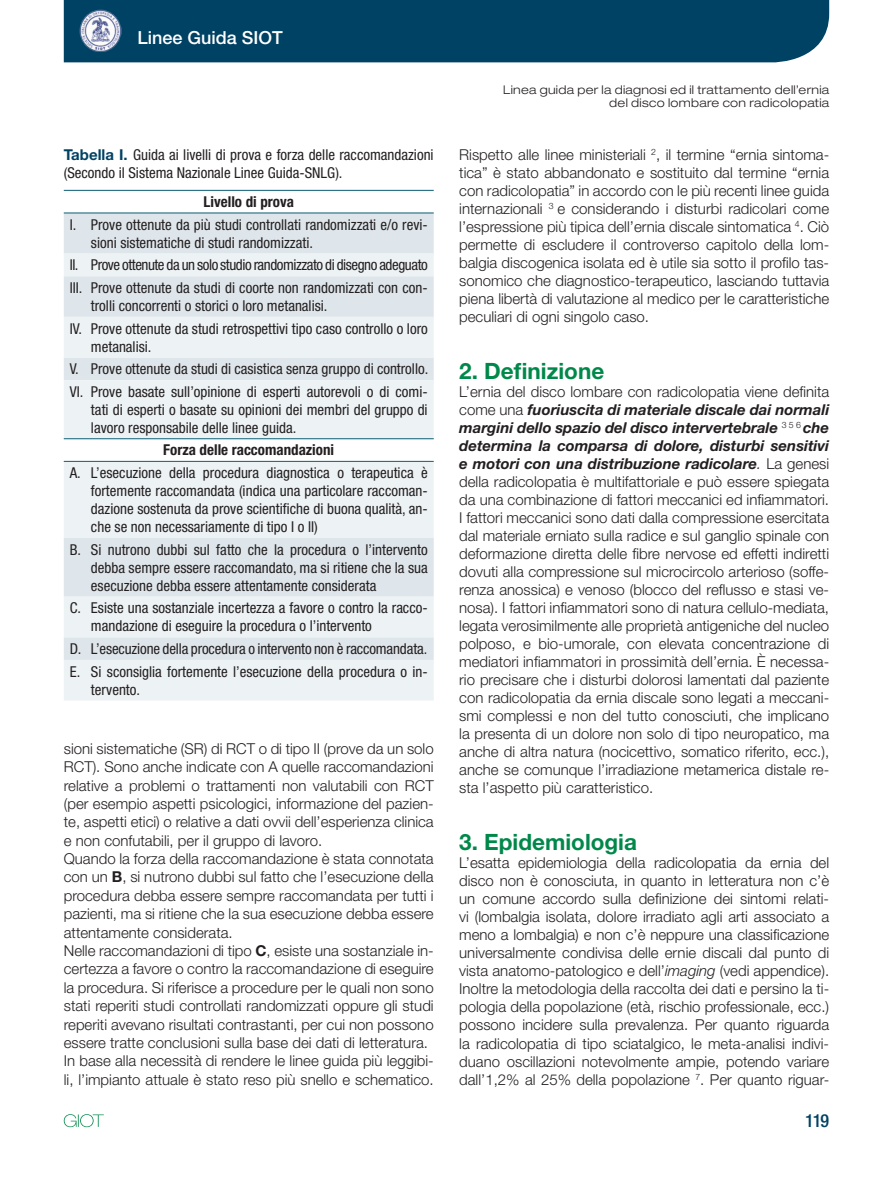
<style>
.page{position:relative;width:893px;height:1191px;background:#fff}
.page>*{position:absolute;margin:0;border:0;box-sizing:border-box;transform-origin:0 0}
.t1{font:700 22.5px "Helvetica Neue LT Std";color:#00884a}
.t2{font:500 18px "Helvetica Neue LT Std";color:#fff}
.t3{font:500 condensed 18px "Helvetica Neue LT Std";color:#004264}
.t4{font:300 15px/18px "Helvetica Neue LT Std";color:#231f20;text-align:justify}
.t5{font:condensed 15px/18px "Helvetica Neue LT Std";color:#231f20}
.t6{font:condensed 15px/22.6px "Helvetica Neue LT Std";letter-spacing:-.03em;color:#231f20}
.t7{font:700 condensed 15px "Helvetica Neue LT Std";color:#231f20}
.t8{font:300 expanded 12px/13.5px "Helvetica Neue LT Std";letter-spacing:.025em;color:#231f20;text-align:right}
.s1{font-weight:700;font-stretch:normal;color:#004264}
.s2{font-weight:300;font-stretch:normal}
.s3{font-weight:700}
.s4{font-weight:700;font-style:italic}
.s5{font-style:italic}
</style>
<div class="page">
<div style="left:64px;top:0;width:765px;height:62px;background:#004264"></div>
<svg style="left:64px;top:1114px;width:40px;height:13px"></svg>
<img style="left:79px;top:9px;width:43px;height:43px">
<div style="left:64px;top:214px;width:370px;height:40px;background:#dfe6eb"></div>
<svg style="left:64px;top:254px;width:370px;height:446px;background:#e8edf1"></svg>
<div style="left:64px;top:439px;width:370px;height:22px;background:#fff"></div>
<hr style="left:64px;top:190px;width:370px;height:1px;background:#0a5d73">
<hr style="left:64px;top:213px;width:370px;height:1px;background:#0a5d73">
<hr style="left:64px;top:438px;width:370px;height:1px;background:#0a5d73">
<hr style="left:64px;top:461px;width:370px;height:1px;background:#0a5d73">
<p class="t2" style="left:137px;top:27px;width:147px">Linee Guida SIOT</p>
<p class="t5" style="left:64px;top:145px;width:371px"><span class="s1">Tabella I.</span> Guida ai livelli di prova e forza delle raccomandazioni (Secondo il Sistema Nazionale Linee Guida-SNLG).</p>
<p class="t7" style="left:204px;top:193px;width:92px">Livello di prova</p>
<p class="t5" style="left:91px;top:215px;width:338px;text-indent:-21px">I. Prove ottenute da più studi controllati randomizzati e/o revi&shy;sioni sistematiche di studi randomizzati.</p>
<p class="t6" style="left:70px;top:253px;width:360px">II. Prove ottenute da un solo studio randomizzato di disegno adeguato<br>III. Prove ottenute da studi di coorte non randomizzati con con-</p>
<p class="t5" style="left:70px;top:294px;width:360px;line-height:22.6px;text-indent:21px">trolli concorrenti o storici o loro metanalisi.<br>IV. Prove ottenute da studi retrospettivi tipo caso controllo o loro</p>
<p class="t5" style="left:70px;top:335px;width:360px;line-height:22.6px;text-indent:21px">metanalisi.<br>V. Prove ottenute da studi di casistica senza gruppo di controllo.<br>VI. Prove basate sull’opinione di esperti autorevoli o di comi-</p>
<p class="t5" style="left:91px;top:400px;width:338px">tati di esperti o basate su opinioni dei membri del gruppo di lavoro responsabile delle linee guida.</p>
<p class="t7" style="left:163px;top:441px;width:172px">Forza delle raccomandazioni</p>
<p class="t5" style="left:91px;top:464px;width:338px;text-align:justify;text-indent:-21px">A. L’esecuzione della procedura diagnostica o terapeutica è fortemente raccomandata (indica una particolare raccoman&shy;dazione sostenuta da prove scientifiche di buona qualità, an&shy;che se non necessariamente di tipo I o II)</p>
<p class="t5" style="left:91px;top:540px;width:338px;text-align:justify;text-indent:-21px">B. Si nutrono dubbi sul fatto che la procedura o l’intervento debba sempre essere raccomandato, ma si ritiene che la sua esecuzione debba essere attentamente considerata</p>
<p class="t5" style="left:91px;top:599px;width:338px;text-indent:-21px">C. Esiste una sostanziale incertezza a favore o contro la racco&shy;mandazione di eseguire la procedura o l’intervento</p>
<p class="t5" style="left:70px;top:637px;width:360px;line-height:22.6px">D. L’esecuzione della procedura o intervento non è raccomandata<span class="s2">.<br></span>E. Si sconsiglia fortemente l’esecuzione della procedura o in-</p>
<p class="t5" style="left:91px;top:680px;width:51px">tervento.</p>
<p class="t4" style="left:64px;top:739px;width:371px;line-height:18.5px;text-align:left">sioni sistematiche (SR) di RCT o di tipo II (prove da un solo RCT). Sono anche indicate con A quelle raccomandazioni relative a problemi o trattamenti non valutabili con RCT (per esempio aspetti psicologici, informazione del pazien&shy;te, aspetti etici) o relative a dati ovvii dell’esperienza clinica e non confutabili, per il gruppo di lavoro.<br>Quando la forza della raccomandazione è stata connotata con un <span class="s3">B</span>, si nutrono dubbi sul fatto che l’esecuzione della procedura debba essere sempre raccomandata per tutti i pazienti, ma si ritiene che la sua esecuzione debba essere attentamente considerata.<br>Nelle raccomandazioni di tipo <span class="s3">C</span>, esiste una sostanziale in&shy;certezza a favore o contro la raccomandazione di eseguire la procedura. Si riferisce a procedure per le quali non sono stati reperiti studi controllati randomizzati oppure gli studi reperiti avevano risultati contrastanti, per cui non possono essere tratte conclusioni sulla base dei dati di letteratura.<br>In base alla necessità di rendere le linee guida più leggibi&shy;li, l’impianto attuale è stato reso più snello e schematico.</p>
<p class="t8" style="left:503px;top:82px;width:327px">Linea guida per la diagnosi ed il trattamento dell’ernia del disco lombare con radicolopatia</p>
<p class="t4" style="left:459px;top:145px;width:371px">Rispetto alle linee ministeriali <sup>2</sup>, il termine “ernia sintoma&shy;tica” è stato abbandonato e sostituito dal termine “ernia con radicolopatia” in accordo con le più recenti linee guida internazionali <sup>3</sup> e considerando i disturbi radicolari come l’espressione più tipica dell’ernia discale sintomatica <sup>4</sup>. Ciò permette di escludere il controverso capitolo della lom&shy;balgia discogenica isolata ed è utile sia sotto il profilo tas&shy;sonomico che diagnostico-terapeutico, lasciando tuttavia piena libertà di valutazione al medico per le caratteristiche peculiari di ogni singolo caso.</p>
<h1 class="t1" style="left:459px;top:356px;width:146px">2. Definizione</h1>
<p class="t4" style="left:459px;top:382px;width:371px">L’ernia del disco lombare con radicolopatia viene definita come una <span class="s4">fuoriuscita di materiale discale dai normali margini dello spazio del disco intervertebrale</span> <sup>3</sup> <sup>5</sup> <sup>6</sup> <span class="s4">che determina la comparsa di dolore, disturbi sensitivi e motori con una distribuzione radicolare</span><span class="s5">.</span> La genesi della radicolopatia è multifattoriale e può essere spiegata da una combinazione di fattori meccanici ed infiammatori.<br>I fattori meccanici sono dati dalla compressione esercitata dal materiale erniato sulla radice e sul ganglio spinale con deformazione diretta delle fibre nervose ed effetti indiretti dovuti alla compressione sul microcircolo arterioso (soffe&shy;renza anossica) e venoso (blocco del reflusso e stasi ve&shy;nosa). I fattori infiammatori sono di natura cellulo-mediata, legata verosimilmente alle proprietà antigeniche del nucleo polposo, e bio-umorale, con elevata concentrazione di mediatori infiammatori in prossimità dell’ernia. È necessa&shy;rio precisare che i disturbi dolorosi lamentati dal paziente con radicolopatia da ernia discale sono legati a meccani&shy;smi complessi e non del tutto conosciuti, che implicano la presenta di un dolore non solo di tipo neuropatico, ma anche di altra natura (nocicettivo, somatico riferito, ecc.), anche se comunque l’irradiazione metamerica distale re&shy;sta l’aspetto più caratteristico.</p>
<h1 class="t1" style="left:459px;top:828px;width:179px">3. Epidemiologia</h1>
<p class="t4" style="left:459px;top:853px;width:371px">L’esatta epidemiologia della radicolopatia da ernia del disco non è conosciuta, in quanto in letteratura non c’è un comune accordo sulla definizione dei sintomi relati&shy;vi (lombalgia isolata, dolore irradiato agli arti associato a meno a lombalgia) e non c’è neppure una classificazione universalmente condivisa delle ernie discali dal punto di vista anatomo-patologico e dell’<span class="s5">imaging</span> (vedi appendice).<br>Inoltre la metodologia della raccolta dei dati e persino la ti&shy;pologia della popolazione (età, rischio professionale, ecc.) possono incidere sulla prevalenza. Per quanto riguarda la radicolopatia di tipo sciatalgico, le meta-analisi indivi&shy;duano oscillazioni notevolmente ampie, potendo variare dall’1,2% al 25% della popolazione <sup>7</sup>. Per quanto riguar-</p>
<p class="t3" style="left:805px;top:1110px;width:25px">119</p>
</div>
